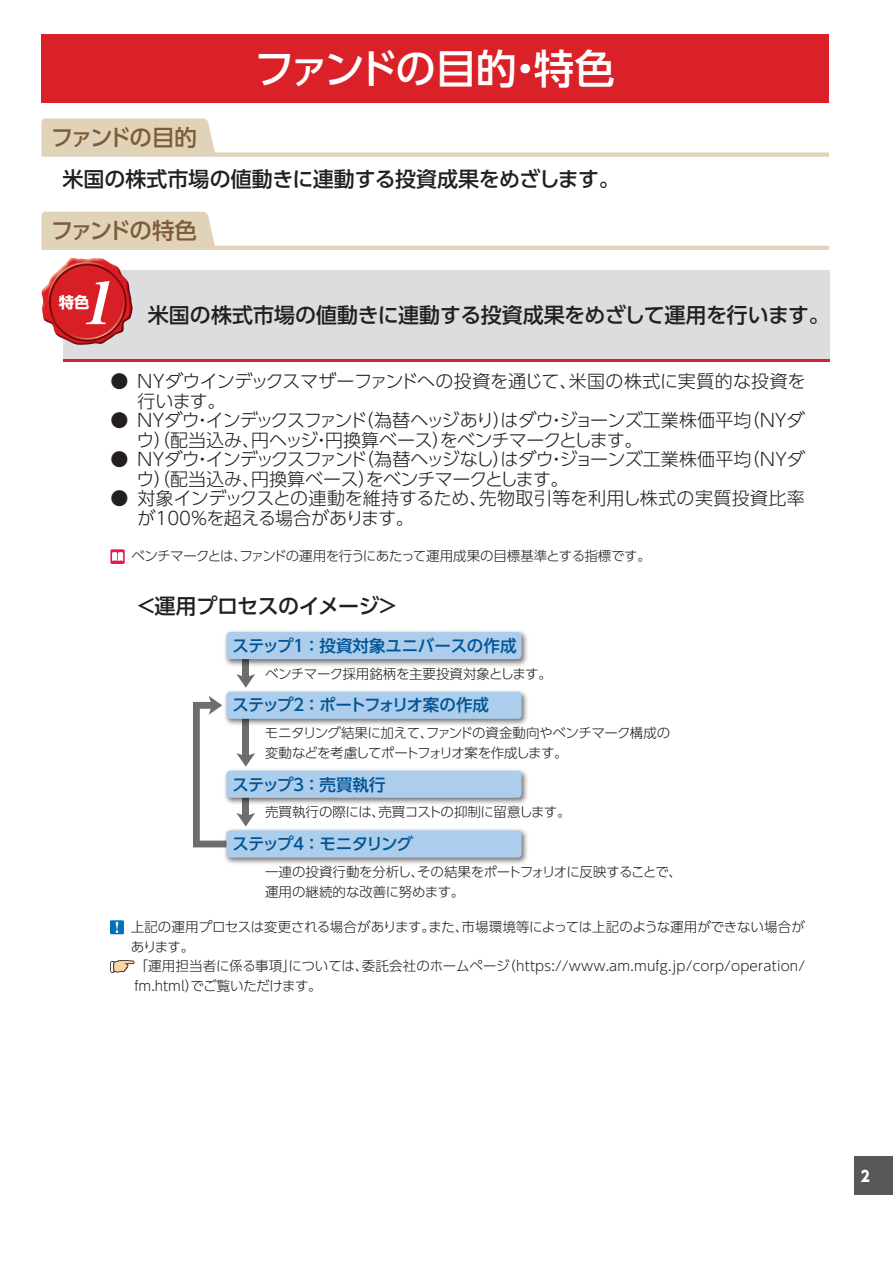
<style>
.page{position:relative;width:893px;height:1263px;background:#fff}
.page>*{position:absolute;margin:0;border:0;box-sizing:border-box;transform-origin:0 0}
.t1{font:italic 58.5px "Midashi Min Pr 5 MA31";color:#fff;scale:1.04 1}
.t2{font:500 40.5px "UD Shin Go Pro";letter-spacing:-.06em;color:#fff}
.t3{font:500 22.5px "UD Shin Go Pro";letter-spacing:-.095em;color:#7e5d36}
.t4{font:500 21px "UD Shin Go Pro";letter-spacing:-.015em;color:#231f20}
.t5{font:300 18px/19.5px "UD Shin Go Pro";letter-spacing:-.03em;color:#231f20}
.t6{font:300 18px/19.5px "UD Shin Go Pro";letter-spacing:-.05em;color:#231f20}
.t7{font:300 18px/19.5px "UD Shin Go Pro";letter-spacing:-.005em;color:#231f20}
.t8{font:500 16.5px "UD Shin Go Pro";letter-spacing:-.105em;color:#005495}
.t9{font:500 16.5px "UD Shin Go Pro";letter-spacing:-.01em;color:#005495}
.t10{font:500 16.5px "UD Shin Go Pro";letter-spacing:-.045em;color:#005495}
.t11{font:700 15.3px "UD Shin Go Pro";color:#fff}
.t12{font:800 15px "UD Shin Go Pro";color:#fff;scale:.9 1}
.t13{font:300 13.5px/19.5px "UD Shin Go Pro";letter-spacing:-.02em;color:#231f20}
.t14{font:300 13.5px/19.5px "UD Shin Go Pro";color:#231f20}
</style>
<div class="page">
<div style="left:855px;top:1157px;width:38px;height:38px;background:#57585a"></div>
<div style="left:41px;top:35px;width:788px;height:68px;background:#da2128"></div>
<svg style="left:41px;top:118px;width:788px;height:39px"></svg>
<svg style="left:41px;top:212px;width:788px;height:38px"></svg>
<div style="left:63px;top:270px;width:766px;height:92px;background:#dcdddf"></div>
<hr style="left:63px;top:359px;width:766px;height:3px;background:#da2128">
<img style="left:41px;top:258px;width:92px;height:87px">
<div style="left:110px;top:549px;width:15px;height:15px;background:#ed1450"></div>
<svg style="left:112px;top:552px;width:11px;height:9px"></svg>
<div style="left:242px;top:659px;width:7px;height:19px;background:#6c6d70"></div>
<svg style="left:236px;top:674px;width:19px;height:13px"></svg>
<svg style="left:193px;top:696px;width:62px;height:151px"></svg>
<img style="left:225px;top:631px;width:303px;height:35px">
<div style="left:226px;top:632px;width:295px;height:27px;background:#accdeb;border-radius:4px"></div>
<img style="left:222px;top:687px;width:306px;height:41px">
<div style="left:226px;top:692px;width:295px;height:27px;background:#accdeb;border-radius:4px"></div>
<img style="left:222px;top:766px;width:306px;height:41px">
<div style="left:226px;top:770px;width:295px;height:28px;background:#accdeb;border-radius:4px"></div>
<img style="left:222px;top:826px;width:306px;height:38px">
<div style="left:226px;top:830px;width:295px;height:28px;background:#accdeb;border-radius:4px"></div>
<div style="left:110px;top:920px;width:14px;height:14px;background:#0072bc"></div>
<svg style="left:116px;top:922px;width:2px;height:11px"></svg>
<svg style="left:110px;top:960px;width:25px;height:13px"></svg>
<h2 class="t2" style="left:254px;top:36px;width:362px">ファンドの目的・特色</h2>
<h3 class="t3" style="left:51px;top:119px;width:147px">ファンドの目的</h3>
<h3 class="t4" style="left:62px;top:162px;width:559px">米国の株式市場の値動きに連動する投資成果をめざします。</h3>
<h3 class="t3" style="left:51px;top:213px;width:148px">ファンドの特色</h3>
<h1 class="t1" style="left:80px;top:257px;width:49px">1</h1>
<p class="t11" style="left:59px;top:289px;width:32px">特色</p>
<h3 class="t4" style="left:148px;top:297px;width:683px">米国の株式市場の値動きに連動する投資成果をめざして運用を行います。</h3>
<h3 class="t5" style="left:137px;top:371px;width:670px;text-indent:-27px">● ＮＹダウインデックスマザーファンドへの投資を通じて、米国の株式に実質的な投資を行います。</h3>
<h3 class="t6" style="left:137px;top:410px;width:670px;text-indent:-26px">● ＮＹダウ・インデックスファンド（為替ヘッジあり）はダウ・ジョーンズ工業株価平均（ＮＹダウ）（配当込み、円ヘッジ・円換算ベース）をベンチマークとします。</h3>
<h3 class="t5" style="left:137px;top:449px;width:670px;text-indent:-26px">● ＮＹダウ・インデックスファンド（為替ヘッジなし）はダウ・ジョーンズ工業株価平均（ＮＹダウ）（配当込み、円換算ベース）をベンチマークとします。</h3>
<h3 class="t7" style="left:137px;top:488px;width:669px;text-indent:-27px">● 対象インデックスとの連動を維持するため、先物取引等を利用し株式の実質投資比率が100％を超える場合があります。</h3>
<p class="t13" style="left:131px;top:546px;width:521px">ベンチマークとは、ファンドの運用を行うにあたって運用成果の目標基準とする指標です。</p>
<h3 class="t4" style="left:136px;top:589px;width:265px">＜運用プロセスのイメージ＞</h3>
<p class="t9" style="left:232px;top:632px;width:286px">ステップ１ ：投資対象ユニバースの作成</p>
<p class="t13" style="left:265px;top:664px;width:288px">ベンチマーク採用銘柄を主要投資対象とします。</p>
<p class="t8" style="left:232px;top:692px;width:258px">ステップ２ ：ポートフォリオ案の作成</p>
<p class="t13" style="left:265px;top:723px;width:407px">モニタリング結果に加えて、ファンドの資金動向やベンチマーク構成の変動などを考慮してポートフォリオ案を作成します。</p>
<p class="t10" style="left:232px;top:771px;width:155px">ステップ３ ：売買執行</p>
<p class="t13" style="left:265px;top:802px;width:307px">売買執行の際には、売買コストの抑制に留意します。</p>
<p class="t8" style="left:232px;top:831px;width:182px">ステップ４ ：モニタリング</p>
<p class="t13" style="left:265px;top:862px;width:418px">一連の投資行動を分析し、その結果をポートフォリオに反映することで、運用の継続的な改善に努めます。</p>
<p class="t14" style="left:131px;top:917px;width:676px">上記の運用プロセスは変更される場合があります。また、市場環境等によっては上記のような運用ができない場合があります。<br>「運用担当者に係る事項」については、委託会社のホームページ（https://www.am.mufg.jp/corp/operation/ fm.html）でご覧いただけます。</p>
<p class="t12" style="left:861px;top:1163px;width:11px">2</p>
</div>
